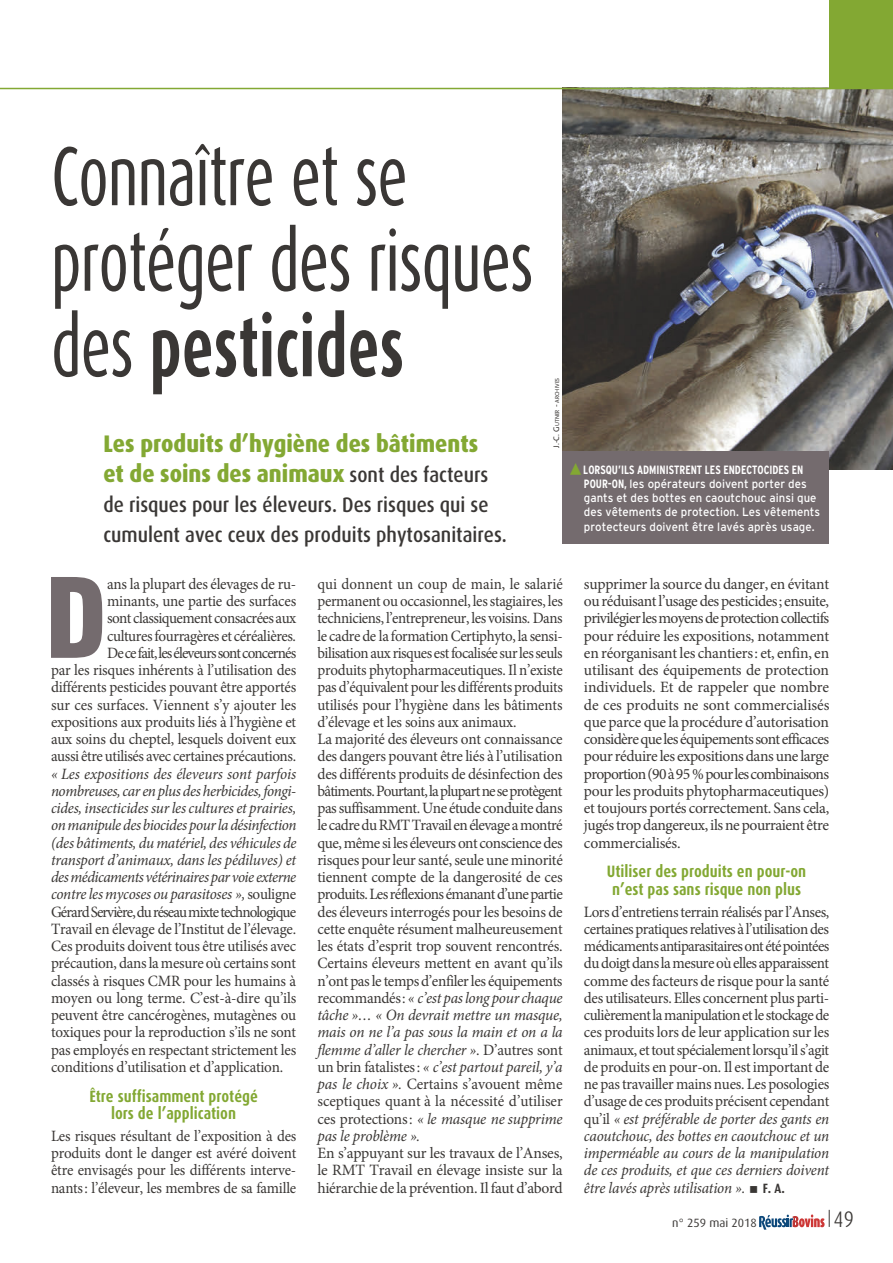
<style>
.page{position:relative;width:893px;height:1263px;background:#fff}
.page>*{position:absolute;margin:0;border:0;box-sizing:border-box;transform-origin:0 0}
.t1{font:900 condensed 107.55px "Swiss 721 BT";color:#746b6e}
.t2{font:84px/85.5px "Dax Condensed";letter-spacing:-.015em;color:#3a3735;scale:.8 1}
.t3{font:800 24px/30px "Dax";color:#83a833;scale:.9 1}
.t4{font:300 22.5px "Dax Condensed";color:#3a3735}
.t5{font:500 21px/30px "Dax";color:#3a3735;scale:.9 1}
.t6{font:700 16.5px/17.2px "Dax Condensed";color:#83a833;text-align:center}
.t7{font:15.75px/17.2px "Minion Pro";letter-spacing:-.015em;color:#3a3735;text-align:justify;scale:.96 1}
.t8{font:15.75px/17.2px "Minion Pro";letter-spacing:-.015em;color:#3a3735;scale:.95 1}
.t9{font:15.75px/17.2px "Minion Pro";letter-spacing:-.015em;color:#3a3735;text-align:justify}
.t10{font:12px/14.2px "Interstate";color:#fff;scale:.95 1}
.t11{font:12px "Dax";color:#3a3735}
.t12{font:5.7px "The Sans B5 Plain";color:#3a3735}
.s1{font-weight:700}
.s2{font-weight:500;font-size:21px;color:#3a3735}
.s3{font-size:8.25px}
.s4{font-style:italic}
.s5{font-weight:700;font-stretch:condensed}
.s6{font-family:"Dax Condensed";font-weight:700;font-size:13.5px}
</style>
<div class="page">
<svg style="left:759px;top:1210px;width:71px;height:19px"></svg>
<img style="left:563px;top:89px;width:330px;height:380px">
<div style="left:563px;top:451px;width:266px;height:92px;background:#746b6e"></div>
<hr style="left:0;top:88px;width:893px;height:1px;background:#83a833">
<div style="left:829px;top:0;width:64px;height:89px;background:#83a833"></div>
<h2 class="t2" style="left:51px;top:135px;width:605px">Connaître et se protéger des risques des <span class="s1">pesticides</span></h2>
<h3 class="t3" style="left:103px;top:429px;width:429px">Les produits d’hygiène des bâtiments et de soins des animaux <span class="s2">sont des facteurs</span></h3>
<h3 class="t5" style="left:103px;top:490px;width:450px">de risques pour les éleveurs. Des risques qui se cumulent avec ceux des produits phytosanitaires.</h3>
<p class="t12" style="left:554px;top:448px;width:72px;rotate:-90deg"><span class="s3">J.-C. G</span>utner <span class="s3">-</span> archives</p>
<h1 class="t1" style="left:44px;top:554px;width:64px">D</h1>
<p class="t7" style="left:51px;top:575px;width:257px;text-align:right">ans la plupart des élevages de ru-<br>minants, une partie des surfaces<br>sont classiquement consacrées aux<br>cultures fourragères et céréalières.<br>De ce fait, les éleveurs sont concernés<br>par les risques inhérents à l’utilisation des différents pesticides pouvant être apportés sur ces surfaces. Viennent s’y ajouter les expositions aux produits liés à l’hygiène et aux soins du cheptel, lesquels doivent eux aussi être utilisés avec certaines précautions.</p>
<p class="t7" style="left:51px;top:765px;width:257px"><span class="s4">« Les expositions des éleveurs sont parfois nombreuses, car en plus des herbicides, fongi&shy;cides, insecticides sur les cultures et prairies, on manipule des biocides pour la désinfection (des bâtiments, du matériel, des véhicules de transport d’animaux, dans les pédiluves) et des médicaments vétérinaires par voie externe contre les mycoses ou parasitoses »,</span> souligne Gérard Servière, du réseau mixte technologique Travail en élevage de l’Institut de l’élevage.<br>Ces produits doivent tous être utilisés avec précaution, dans la mesure où certains sont classés à risques CMR pour les humains à moyen ou long terme. C’est-à-dire qu’ils peuvent être cancérogènes, mutagènes ou toxiques pour la reproduction s’ils ne sont pas employés en respectant strictement les conditions d’utilisation et d’application.</p>
<p class="t6" style="left:89px;top:1087px;width:170px">Être suffisamment protégé lors de l’application</p>
<p class="t8" style="left:51px;top:1127px;width:260px;text-align:justify">Les risques résultant de l’exposition à des produits dont le danger est avéré doivent être envisagés pour les différents interve&shy;nants: l’éleveur, les membres de sa famille</p>
<p class="t8" style="left:317px;top:575px;width:260px">qui donnent un coup de main, le salarié permanent ou occasionnel, les stagiaires, les techniciens, l’entrepreneur, les voisins. Dans le cadre de la formation Certiphyto, la sensi&shy;bilisation aux risques est focalisée sur les seuls produits phytopharmaceutiques. Il n’existe pas d’équivalent pour les différents produits utilisés pour l’hygiène dans les bâtiments d’élevage et les soins aux animaux.<br>La majorité des éleveurs ont connaissance des dangers pouvant être liés à l’utilisation des différents produits de désinfection des bâtiments. Pourtant, la plupart ne se protègent pas suffisamment. Une étude conduite dans le cadre du RMT Travail en élevage a montré que, même si les éleveurs ont conscience des risques pour leur santé, seule une minorité tiennent compte de la dangerosité de ces produits. Les réflexions émanant d’une partie des éleveurs interrogés pour les besoins de cette enquête résument malheureusement les états d’esprit trop souvent rencontrés.<br>Certains éleveurs mettent en avant qu’ils n’ont pas le temps d’enfiler les équipements recommandés: <span class="s4">« c’est pas long pour chaque tâche »… « On devrait mettre un masque, mais on ne l’a pas sous la main et on a la flemme d’aller le chercher »</span>. D’autres sont un brin fatalistes: <span class="s4">« c’est partout pareil, y’a pas le choix ».</span> Certains s’avouent même sceptiques quant à la nécessité d’utiliser ces protections: <span class="s4">« le masque ne supprime pas le problème ».</span></p>
<p class="t9" style="left:317px;top:1144px;width:247px">En s’appuyant sur les travaux de l’Anses, le RMT Travail en élevage insiste sur la hiérarchie de la prévention. Il faut d’abord</p>
<p class="t10" style="left:583px;top:462px;width:251px"><span class="s5">LORSQU’ILS ADMINISTRENT LES ENDECTOCIDES EN POUR-ON,</span> les opérateurs doivent porter des gants et des bottes en caoutchouc ainsi que des vêtements de protection. Les vêtements protecteurs doivent être lavés après usage.</p>
<p class="t9" style="left:584px;top:575px;width:247px">supprimer la source du danger, en évitant ou réduisant l’usage des pesticides; ensuite, privilégier les moyens de protection collectifs pour réduire les expositions, notamment en réorganisant les chantiers: et, enfin, en utilisant des équipements de protection individuels. Et de rappeler que nombre de ces produits ne sont commercialisés que parce que la procédure d’autorisation considère que les équipements sont efficaces pour réduire les expositions dans une large proportion (90 à 95 % pour les combinaisons pour les produits phytopharmaceutiques) et toujours portés correctement. Sans cela, jugés trop dangereux, ils ne pourraient être commercialisés.</p>
<p class="t6" style="left:607px;top:863px;width:201px">Utiliser des produits en pour-on n’est pas sans risque non plus</p>
<p class="t7" style="left:584px;top:903px;width:257px">Lors d’entretiens terrain réalisés par l’Anses, certaines pratiques relatives à l’utilisation des médicaments antiparasitaires ont été pointées du doigt dans la mesure où elles apparaissent comme des facteurs de risque pour la santé des utilisateurs. Elles concernent plus parti&shy;culièrement la manipulation et le stockage de ces produits lors de leur application sur les animaux, et tout spécialement lorsqu’il s’agit de produits en pour-on. Il est important de ne pas travailler mains nues. Les posologies d’usage de ces produits précisent cependant qu’il <span class="s4">« est préférable de porter des gants en caoutchouc, des bottes en caoutchouc et un imperméable au cours de la manipulation de ces produits, et que ces derniers doivent être lavés après utilisation ».</span> <span class="s6">F. A.</span></p>
<p class="t11" style="left:672px;top:1216px;width:86px">n° 259 mai 2018</p>
<h3 class="t4" style="left:834px;top:1207px;width:22px">49</h3>
</div>
